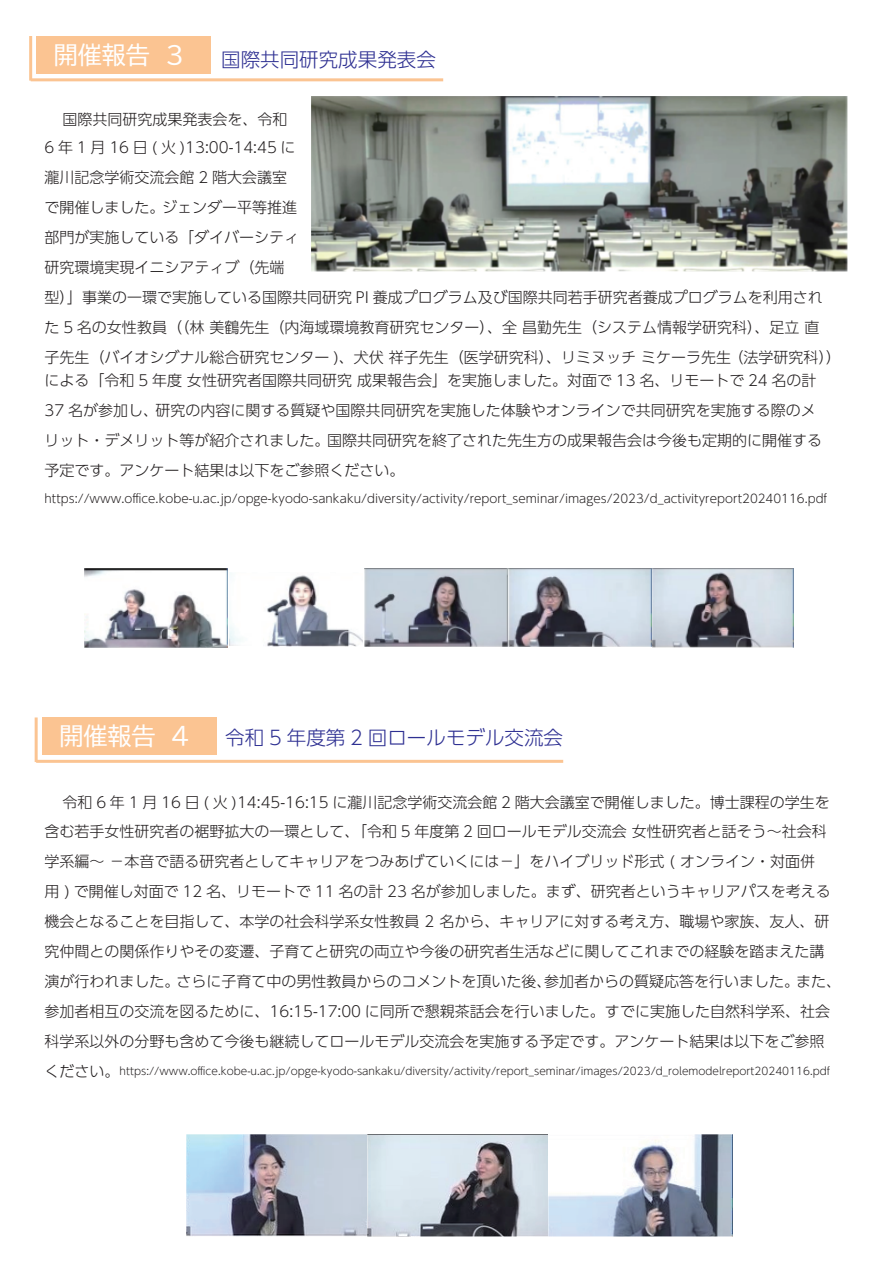
<style>
.page{position:relative;width:893px;height:1263px;background:#fff}
.page>*{position:absolute;margin:0;border:0;box-sizing:border-box;transform-origin:0 0}
.t1{font:24px "BIZ UDP Gothic";color:#fff}
.t2{font:300 19.5px "UD Shin Go Pr 6 N";color:#2e3092}
.t3{font:300 15px/30px "UD Shin Go Pr 6 N";color:#231f20}
.t4{font:300 11.85px "UD Shin Go Pr 6 N";color:#231f20}
.t5{font:300 10.5px "UD Shin Go Pr 6 N";color:#231f20}
.s1{font-size:15px}
</style>
<div class="page">
<img style="left:311px;top:96px;width:536px;height:176px">
<img style="left:187px;top:1135px;width:181px;height:101px">
<img style="left:368px;top:1135px;width:181px;height:101px">
<img style="left:549px;top:1135px;width:184px;height:101px">
<div style="left:37px;top:36px;width:174px;height:37px;background:#fbc492"></div>
<hr style="left:31px;top:78px;width:412px;height:3px;background:#fbc492">
<hr style="left:29px;top:36px;width:3px;height:45px;background:#fbc492">
<div style="left:42px;top:717px;width:174px;height:38px;background:#fbc492"></div>
<hr style="left:36px;top:760px;width:527px;height:3px;background:#fbc492">
<hr style="left:35px;top:717px;width:3px;height:45px;background:#fbc492">
<img style="left:85px;top:568px;width:142px;height:80px">
<img style="left:229px;top:573px;width:134px;height:74px">
<img style="left:364px;top:568px;width:430px;height:80px">
<h1 class="t1" style="left:54px;top:43px;width:132px">開催報告　3</h1>
<h2 class="t2" style="left:221px;top:44px;width:216px">国際共同研究成果発表会</h2>
<p class="t3" style="left:45px;top:104px;width:253px;line-height:28.5px;text-indent:18px">国際共同研究成果発表会を、令和<br>6 年 1 月 16 日 ( 火 )13:00-14:45 に</p>
<p class="t3" style="left:45px;top:162px;width:798px">瀧川記念学術交流会館 2 階大会議室<br>で開催しました。ジェンダー平等推進<br>部門が実施している「ダイバーシティ<br>研究環境実現イニシアティブ（先端<br>型）」事業の一環で実施している国際共同研究 PI 養成プログラム及び国際共同若手研究者養成プログラムを利用された 5 名の女性教員（（林 美鶴先生（内海域環境教育研究センター）、全 昌勤先生（システム情報学研究科）、足立 直<br>子先生（バイオシグナル総合研究センター )、犬伏 祥子先生（医学研究科）、リミヌッチ ミケーラ先生 （法学研究科））</p>
<p class="t3" style="left:45px;top:365px;width:779px">による「令和 5 年度 女性研究者国際共同研究 成果報告会」を実施しました。対面で 13 名、リモートで 24 名の計37 名が参加し、研究の内容に関する質疑や国際共同研究を実施した体験やオンラインで共同研究を実施する際のメリット・デメリット等が紹介されました。国際共同研究を終了された先生方の成果報告会は今後も定期的に開催する予定です。アンケート結果は以下をご参照ください。</p>
<p class="t4" style="left:45px;top:489px;width:784px">https://www.office.kobe-u.ac.jp/opge-kyodo-sankaku/diversity/activity/report_seminar/images/2023/d_activityreport20240116.pdf</p>
<h1 class="t1" style="left:59px;top:724px;width:132px">開催報告　4</h1>
<h2 class="t2" style="left:225px;top:722px;width:339px">令和 5 年度第 2 回ロールモデル交流会</h2>
<p class="t3" style="left:45px;top:788px;width:787px;line-height:28.5px;text-align:right">令和 6 年 1 月 16 日 ( 火 )14:45-16:15 に瀧川記念学術交流会館 2 階大会議室で開催しました。博士課程の学生を含む若手女性研究者の裾野拡大の一環として、「令和 5 年度第 2 回ロールモデル交流会 女性研究者と話そう～社会科</p>
<p class="t3" style="left:45px;top:845px;width:798px">学系編～ －本音で語る研究者としてキャリアをつみあげていくには－」をハイブリッド形式 ( オンライン・対面併<br>用 ) で開催し対面で 12 名、リモートで 11 名の計 23 名が参加しました。まず、研究者というキャリアパスを考える機会となることを目指して、本学の社会科学系女性教員 2 名から、キャリアに対する考え方、職場や家族、友人、研究仲間との関係作りやその変遷、子育てと研究の両立や今後の研究者生活などに関してこれまでの経験を踏まえた講演が行われました。さらに子育て中の男性教員からのコメントを頂いた後、参加者からの質疑応答を行いました。また、参加者相互の交流を図るために、16:15-17:00 に同所で懇親茶話会を行いました。すでに実施した自然科学系、社会科学系以外の分野も含めて今後も継続してロールモデル交流会を実施する予定です。アンケート結果は以下をご参照</p>
<p class="t5" style="left:45px;top:1062px;width:787px"><span class="s1">ください。</span>https://www.office.kobe-u.ac.jp/opge-kyodo-sankaku/diversity/activity/report_seminar/images/2023/d_rolemodelreport20240116.pdf</p>
</div>
